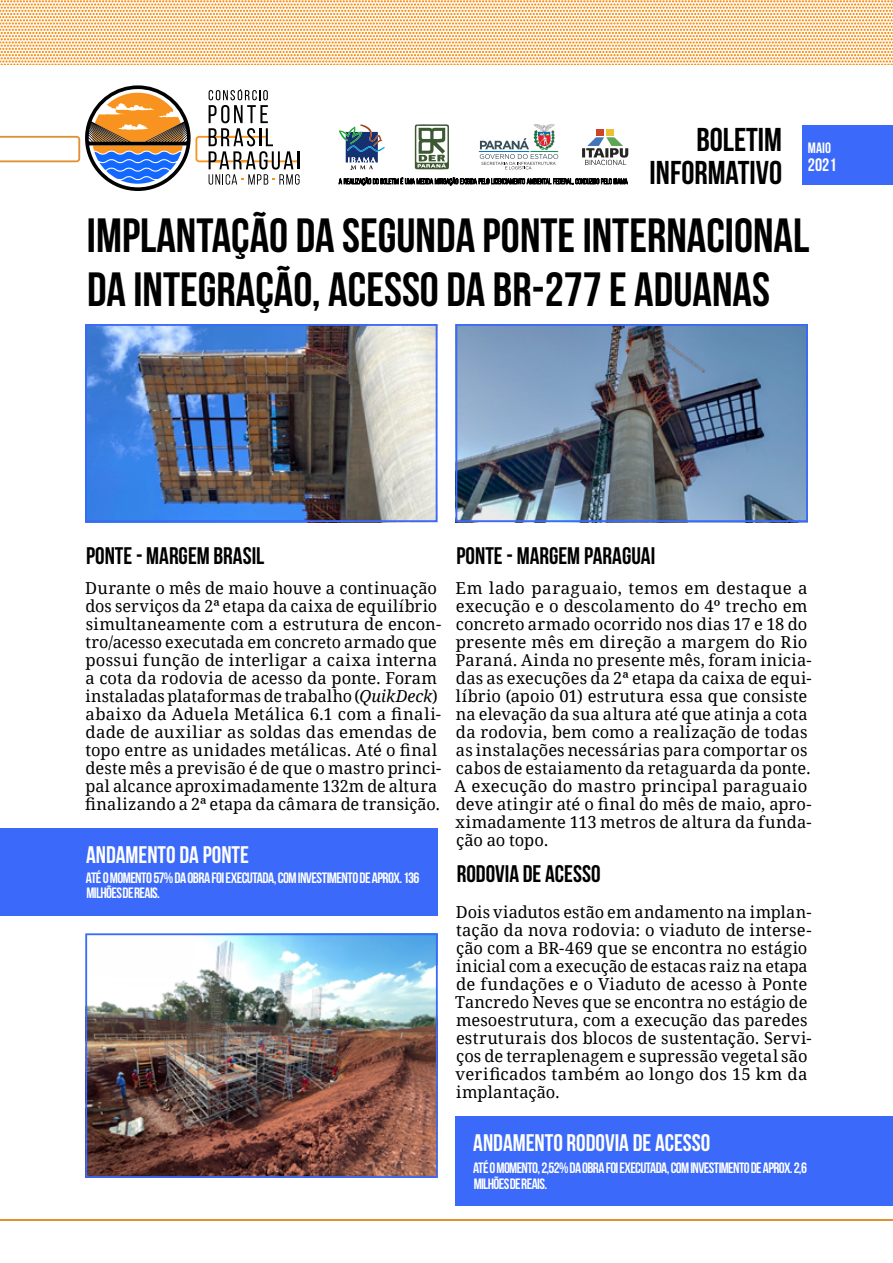
<style>
.page{position:relative;width:893px;height:1263px;background:#fff}
.page>*{position:absolute;margin:0;border:0;box-sizing:border-box;transform-origin:0 0}
.t1{font:700 48px/54px "Bebas Neue";color:#000}
.t2{font:700 33px/33.8px "Bebas Neue";color:#000;text-align:right}
.t3{font:700 24px "Bebas Neue";color:#000}
.t4{font:700 24px "Bebas Neue";color:#fff}
.t5{font:700 18px "Bebas Neue";color:#fff}
.t6{font:16.5px/18px "Droid Serif";letter-spacing:.01em;color:#000}
.t7{font:15px/15px "Bebas Neue";letter-spacing:-.04em;color:#fff}
.t8{font:700 15px "Bebas Neue";color:#fff}
.s1{font-style:italic}
</style>
<div class="page">
<img style="left:458px;top:327px;width:347px;height:192px">
<div style="left:455px;top:324px;width:353px;height:198px;border:2px solid #3b69fa"></div>
<img style="left:88px;top:327px;width:346px;height:192px">
<div style="left:85px;top:324px;width:352px;height:198px;border:2px solid #3b69fa"></div>
<img style="left:88px;top:936px;width:347px;height:239px">
<div style="left:85px;top:933px;width:353px;height:245px;border:2px solid #3b69fa"></div>
<div style="left:0;top:828px;width:438px;height:87px;background:#3b69fa"></div>
<div style="left:455px;top:1116px;width:438px;height:90px;background:#3b69fa"></div>
<svg style="left:0;top:0;width:893px;height:64px"></svg>
<svg style="left:0;top:85px;width:300px;height:106px"></svg>
<div style="left:803px;top:125px;width:90px;height:59px;background:#3b69fa"></div>
<hr style="left:0;top:1218px;width:893px;height:2px;background:#df902f">
<svg style="left:339px;top:124px;width:46px;height:46px"></svg>
<svg style="left:415px;top:124px;width:34px;height:45px"></svg>
<svg style="left:479px;top:124px;width:79px;height:45px"></svg>
<div style="left:606px;top:129px;width:8px;height:7px;background:#ecbe32"></div>
<div style="left:596px;top:129px;width:8px;height:7px;background:#cc442a"></div>
<svg style="left:582px;top:137px;width:46px;height:28px"></svg>
<svg style="left:339px;top:177px;width:289px;height:8px"></svg>
<h2 class="t2" style="left:650px;top:122px;width:134px">BOLETIM<br>INFORMATIVO</h2>
<p class="t8" style="left:808px;top:139px;width:25px">MAIO</p>
<p class="t5" style="left:808px;top:155px;width:30px">2021</p>
<h1 class="t1" style="left:87px;top:208px;width:724px">IMPLANTAÇÃO DA SEGUNDA PONTE INTERNACIONAL<br>DA INTEGRAÇÃO, ACESSO DA BR-277 E ADUANAS</h1>
<h3 class="t3" style="left:86px;top:543px;width:180px">PONTE - MARGEM BRASIL</h3>
<p class="t6" style="left:85px;top:579px;width:357px">Durante o mês de maio houve a continuação dos serviços da 2ª etapa da caixa de equilíbrio simultaneamente com a estrutura de encon&shy;tro/acesso executada em concreto armado que possui função de interligar a caixa interna a cota da rodovia de acesso da ponte. Foram instaladas plataformas de trabalho (<span class="s1">QuikDeck</span>) abaixo da Aduela Metálica 6.1 com a finali&shy;dade de auxiliar as soldas das emendas de topo entre as unidades metálicas. Até o final deste mês a previsão é de que o mastro princi&shy;pal alcance aproximadamente 132m de altura finalizando a 2ª etapa da câmara de transição.</p>
<h3 class="t4" style="left:86px;top:842px;width:164px">ANDAMENTO DA PONTE</h3>
<p class="t7" style="left:86px;top:870px;width:335px">ATÉ O MOMENTO 57% DA OBRA FOI EXECUTADA, COM INVESTIMENTO DE APROX. 136<br>MILHÕES DE REAIS.</p>
<h3 class="t3" style="left:456px;top:543px;width:200px">PONTE - MARGEM PARAGUAI</h3>
<p class="t6" style="left:455px;top:579px;width:358px">Em lado paraguaio, temos em destaque a execução e o descolamento do 4º trecho em concreto armado ocorrido nos dias 17 e 18 do presente mês em direção a margem do Rio Paraná. Ainda no presente mês, foram inicia&shy;das as execuções da 2ª etapa da caixa de equi&shy;líbrio (apoio 01) estrutura essa que consiste na elevação da sua altura até que atinja a cota da rodovia, bem como a realização de todas as instalações necessárias para comportar os cabos de estaiamento da retaguarda da ponte.<br>A execução do mastro principal paraguaio deve atingir até o final do mês de maio, apro&shy;ximadamente 113 metros de altura da funda&shy;ção ao topo.</p>
<h3 class="t3" style="left:457px;top:861px;width:145px">RODOVIA DE ACESSO</h3>
<p class="t6" style="left:455px;top:903px;width:358px">Dois viadutos estão em andamento na implan&shy;tação da nova rodovia: o viaduto de interse&shy;ção com a BR-469 que se encontra no estágio inicial com a execução de estacas raiz na etapa de fundações e o Viaduto de acesso à Ponte Tancredo Neves que se encontra no estágio de mesoestrutura, com a execução das paredes estruturais dos blocos de sustentação. Servi&shy;ços de terraplenagem e supressão vegetal são verificados também ao longo dos 15 km da implantação.</p>
<h3 class="t4" style="left:473px;top:1130px;width:239px">ANDAMENTO RODOVIA DE ACESSO</h3>
<p class="t7" style="left:473px;top:1159px;width:335px;line-height:16.2px">ATÉ O MOMENTO, 2,52% DA OBRA FOI EXECUTADA, COM INVESTIMENTO DE APROX. 2,6<br>MILHÕES DE REAIS.</p>
</div>
